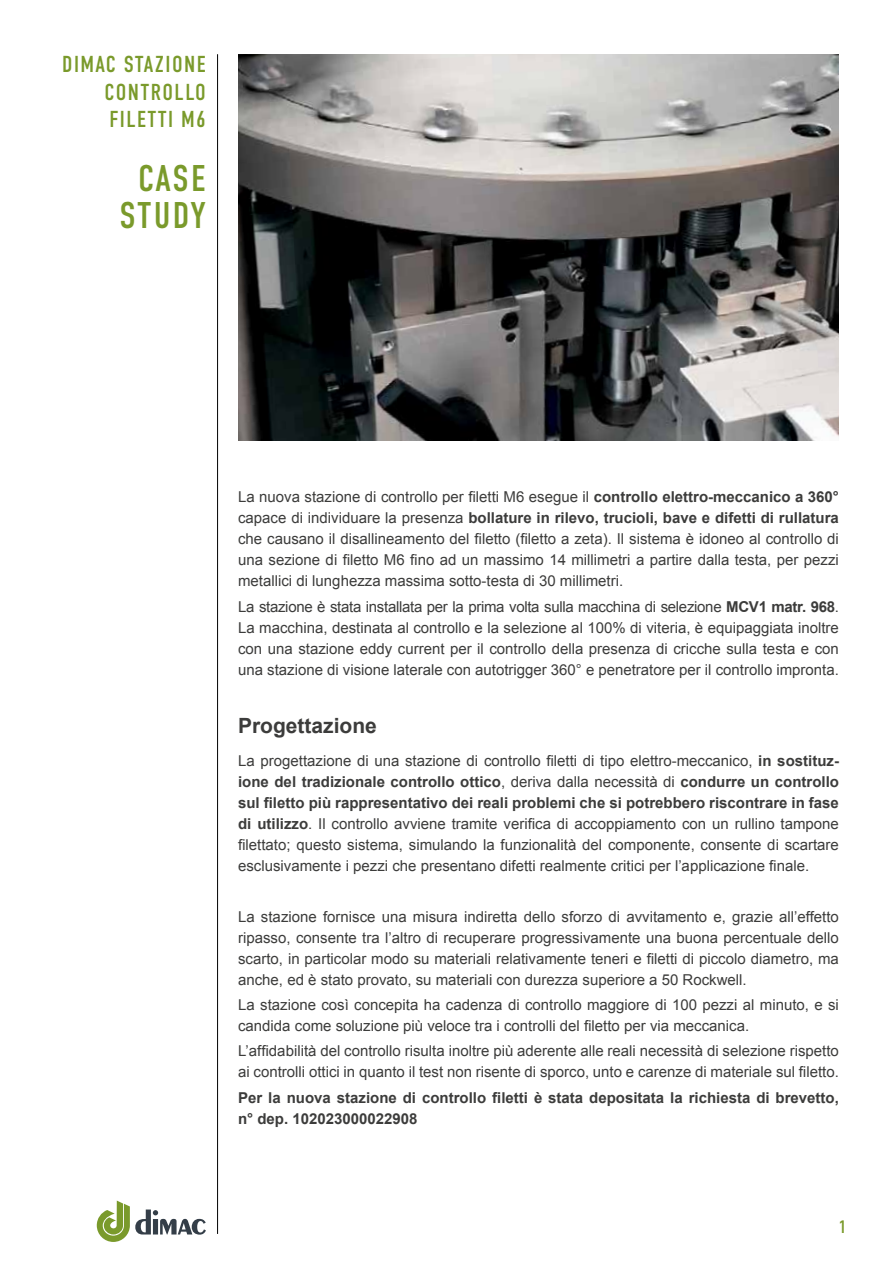
<style>
.page{position:relative;width:893px;height:1263px;background:#fff}
.page>*{position:absolute;margin:0;border:0;box-sizing:border-box;transform-origin:0 0}
.t1{font:37.2px/36.6px "DIN Condensed";letter-spacing:.045em;color:#7a9a2b;text-align:center}
.t2{font:23.1px/27.8px "DIN Condensed";letter-spacing:.06em;color:#7a9a2b;text-align:justify}
.t3{font:700 21px "Arial";color:#3c3c3b}
.t4{font:18px "DIN Condensed";color:#7a9a2b}
.t5{font:15px/21px "Arial";color:#3c3c3b;text-align:justify}
.t6{font:700 15px/21px "Arial";color:#3c3c3b}
.s1{font-weight:700}
</style>
<div class="page">
<hr style="left:217px;top:54px;width:1px;height:1180px;background:#000">
<svg style="left:97px;top:1200px;width:109px;height:42px"></svg>
<img style="left:238px;top:54px;width:601px;height:386px">
<h2 class="t2" style="left:104px;top:51px;width:103px;text-indent:-42px">DIMAC STAZIONE CONTROLLO FILETTI M6</h2>
<h1 class="t1" style="left:119px;top:161px;width:88px">CASE<br>STUDY</h1>
<p class="t5" style="left:238px;top:487px;width:602px">La nuova stazione di controllo per filetti M6 esegue il <span class="s1">controllo elettro-meccanico a 360° </span>capace di individuare la presenza <span class="s1">bollature in rilevo, trucioli, bave e difetti di rullatura </span>che causano il disallineamento del filetto (filetto a zeta). Il sistema è idoneo al controllo di una sezione di filetto M6 fino ad un massimo 14 millimetri a partire dalla testa, per pezzi metallici di lunghezza massima sotto-testa di 30 millimetri.</p>
<p class="t5" style="left:238px;top:596px;width:602px">La stazione è stata installata per la prima volta sulla macchina di selezione <span class="s1">MCV1 matr. 968</span>.<br>La macchina, destinata al controllo e la selezione al 100% di viteria, è equipaggiata inoltre con una stazione eddy current per il controllo della presenza di cricche sulla testa e con una stazione di visione laterale con autotrigger 360° e penetratore per il controllo impronta.</p>
<h3 class="t3" style="left:238px;top:711px;width:140px">Progettazione</h3>
<p class="t5" style="left:238px;top:751px;width:602px">La progettazione di una stazione di controllo filetti di tipo elettro-meccanico, <span class="s1">in sostituz&shy;ione del tradizionale controllo ottico</span>, deriva dalla necessità di <span class="s1">condurre un controllo sul filetto più rappresentativo dei reali problemi che si potrebbero riscontrare in fase di utilizzo</span>. Il controllo avviene tramite verifica di accoppiamento con un rullino tampone filettato; questo sistema, simulando la funzionalità del componente, consente di scartare esclusivamente i pezzi che presentano difetti realmente critici per l’applicazione finale.</p>
<p class="t5" style="left:238px;top:906px;width:602px">La stazione fornisce una misura indiretta dello sforzo di avvitamento e, grazie all’effetto ripasso, consente tra l’altro di recuperare progressivamente una buona percentuale dello scarto, in particolar modo su materiali relativamente teneri e filetti di piccolo diametro, ma anche, ed è stato provato, su materiali con durezza superiore a 50 Rockwell.</p>
<p class="t5" style="left:238px;top:994px;width:602px">La stazione così concepita ha cadenza di controllo maggiore di 100 pezzi al minuto, e si candida come soluzione più veloce tra i controlli del filetto per via meccanica.</p>
<p class="t5" style="left:238px;top:1041px;width:602px">L’affidabilità del controllo risulta inoltre più aderente alle reali necessità di selezione rispetto ai controlli ottici in quanto il test non risente di sporco, unto e carenze di materiale sul filetto.</p>
<p class="t6" style="left:238px;top:1087px;width:602px">Per la nuova stazione di controllo filetti è stata depositata la richiesta di brevetto, n° dep. 102023000022908</p>
<p class="t4" style="left:839px;top:1217px;width:9px">1</p>
</div>
